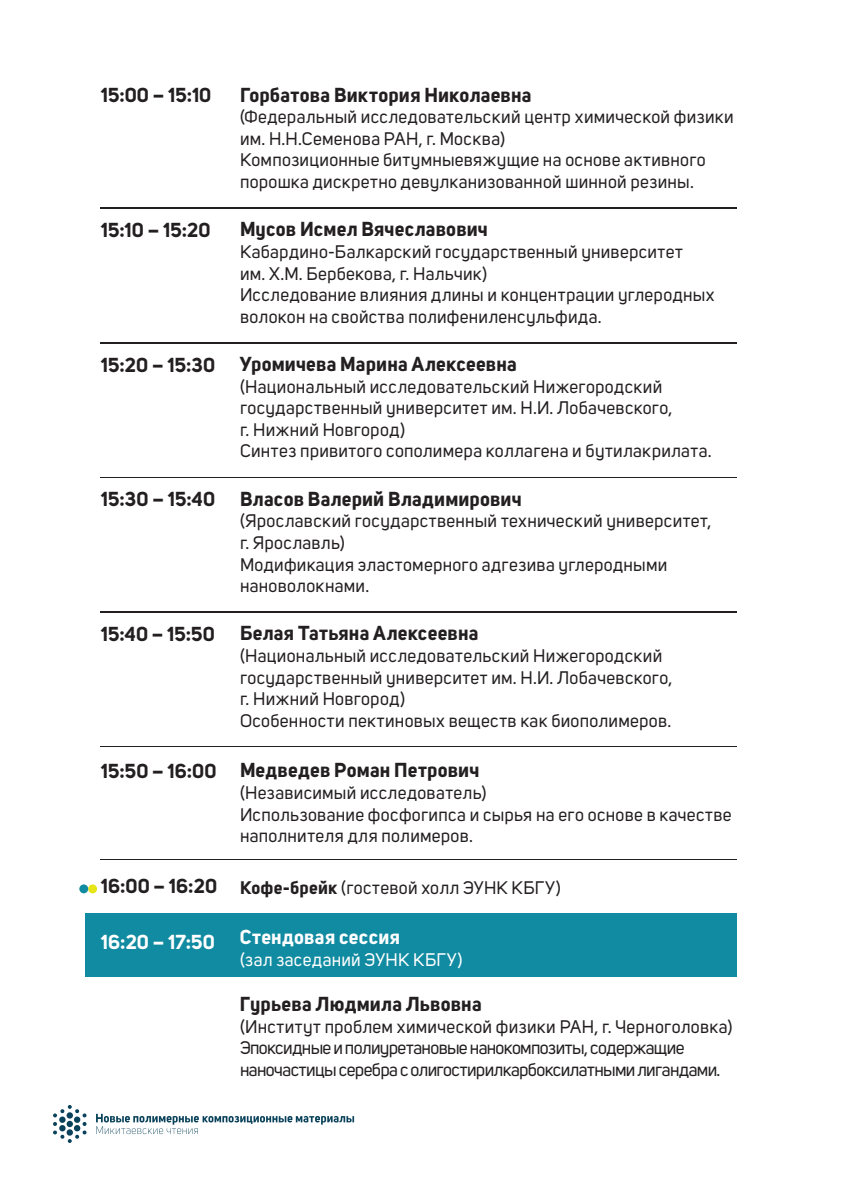
<style>
.page{position:relative;width:842px;height:1191px;background:#fff}
.page>*{position:absolute;margin:0;border:0;box-sizing:border-box;transform-origin:0 0}
.t1{font:700 20px "Uni Sans";letter-spacing:.01em;color:#231f20}
.t2{font:700 20px "Uni Sans";letter-spacing:.015em;color:#fff}
.t3{font:18px/21.6px "Uni Sans";letter-spacing:.015em;color:#231f20}
.t4{font:18px/21.6px "Uni Sans";letter-spacing:-.03em;color:#231f20}
.t5{font:18px "Uni Sans";letter-spacing:.03em;color:#fff}
.s1{font-weight:700;font-size:20px}
.s2{font-weight:700}
</style>
<div class="page">
<div style="left:86px;top:913px;width:651px;height:63px;background:#118ba1"></div>
<hr style="left:101px;top:207px;width:636px;height:1px;background:#231f20">
<hr style="left:101px;top:342px;width:636px;height:1px;background:#231f20">
<hr style="left:101px;top:477px;width:636px;height:1px;background:#231f20">
<hr style="left:101px;top:611px;width:636px;height:1px;background:#231f20">
<hr style="left:101px;top:746px;width:636px;height:1px;background:#231f20">
<hr style="left:101px;top:858px;width:636px;height:1px;background:#231f20">
<svg style="left:96px;top:1113px;width:258px;height:21px"></svg>
<svg style="left:53px;top:1105px;width:34px;height:38px"></svg>
<svg style="left:66px;top:1120px;width:7px;height:7px"></svg>
<div style="left:88px;top:884px;width:9px;height:9px;background:#e7e515;border-radius:50%"></div>
<div style="left:79px;top:884px;width:9px;height:9px;background:#118ba1;border-radius:50%"></div>
<p class="t1" style="left:101px;top:83px;width:112px">15:00 – 15:10</p>
<p class="t1" style="left:240px;top:82px;width:293px">Горбатова Виктория Николаевна</p>
<p class="t3" style="left:240px;top:106px;width:495px">(Федеральный исследовательский центр химической физики им. Н.Н.Семенова РАН, г. Москва)<br>Композиционные битумныевяжущие на основе активного порошка дискретно девулканизованной шинной резины.</p>
<p class="t1" style="left:101px;top:218px;width:111px">15:10 – 15:20</p>
<p class="t1" style="left:240px;top:217px;width:249px">Мусов Исмел Вячеславович</p>
<p class="t3" style="left:240px;top:241px;width:476px">Кабардино-Балкарский государственный университет<br>им. Х.М. Бербекова, г. Нальчик)<br>Исследование влияния длины и концентрации углеродных волокон на свойства полифениленсульфида.</p>
<p class="t1" style="left:101px;top:352px;width:116px">15:20 – 15:30</p>
<p class="t1" style="left:240px;top:351px;width:278px">Уромичева Марина Алексеевна</p>
<p class="t3" style="left:240px;top:376px;width:473px">(Национальный исследовательский Нижегородский государственный университет им. Н.И. Лобачевского,<br>г. Нижний Новгород)<br>Синтез привитого сополимера коллагена и бутилакрилата.</p>
<p class="t1" style="left:101px;top:487px;width:116px">15:30 – 15:40</p>
<p class="t1" style="left:240px;top:486px;width:283px">Власов Валерий Владимирович</p>
<p class="t3" style="left:240px;top:510px;width:473px">(Ярославский государственный технический университет, г. Ярославль)<br>Модификация эластомерного адгезива углеродными нановолокнами.</p>
<p class="t1" style="left:101px;top:622px;width:116px">15:40 – 15:50</p>
<p class="t1" style="left:240px;top:621px;width:240px">Белая Татьяна Алексеевна</p>
<p class="t3" style="left:240px;top:645px;width:434px">(Национальный исследовательский Нижегородский государственный университет им. Н.И. Лобачевского, г. Нижний Новгород)<br>Особенности пектиновых веществ как биополимеров.</p>
<p class="t1" style="left:101px;top:758px;width:117px">15:50 – 16:00</p>
<p class="t1" style="left:240px;top:758px;width:241px">Медведев Роман Петрович</p>
<p class="t3" style="left:240px;top:782px;width:493px">(Независимый исследователь)<br>Использование фосфогипса и сырья на его основе в качестве наполнителя для полимеров.</p>
<p class="t3" style="left:101px;top:877px;width:461px"><span class="s1">16:00 – 16:20</span> <span class="s2">Кофе-брейк</span> (гостевой холл ЭУНК КБГУ)</p>
<p class="t2" style="left:101px;top:929px;width:115px">16:20 – 17:50</p>
<p class="t2" style="left:240px;top:924px;width:162px">Стендовая сессия</p>
<p class="t5" style="left:240px;top:949px;width:224px">(зал заседаний ЭУНК КБГУ)</p>
<p class="t1" style="left:240px;top:991px;width:243px">Гурьева Людмила Львовна</p>
<p class="t4" style="left:240px;top:1015px;width:494px">(Институт проблем химической физики РАН, г. Черноголовка)<br>Эпоксидные и полиуретановые нанокомпозиты, содержащие наночастицы серебра с олигостирилкарбоксилатными лигандами.</p>
</div>
